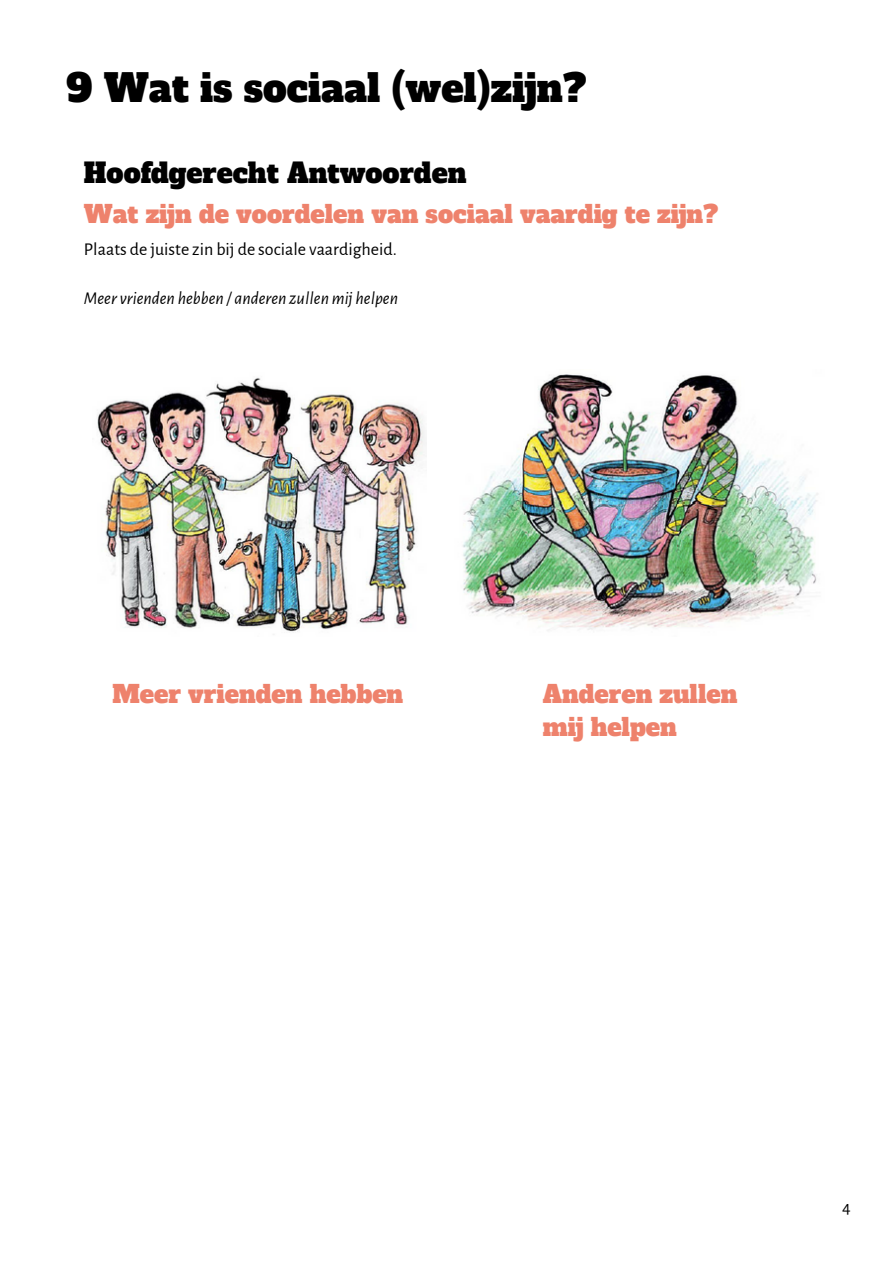
<style>
.page{position:relative;width:893px;height:1264px;background:#fff}
.page>*{position:absolute;margin:0;border:0;box-sizing:border-box;transform-origin:0 0}
.t1{font:37.5px "Alfa Slab One";color:#000}
.t2{font:27px "Alfa Slab One";color:#000}
.t3{font:24px/32.5px "Alfa Slab One";color:#ee826c}
.t4{font:18px "Alegreya Sans";color:#000}
.t5{font:italic 18px "Alegreya Sans";color:#000}
</style>
<div class="page">
<img style="left:97px;top:377px;width:329px;height:258px">
<img style="left:462px;top:374px;width:356px;height:257px">
<h1 class="t1" style="left:66px;top:63px;width:521px">9 Wat is sociaal (wel)zijn?</h1>
<p class="t2" style="left:84px;top:155px;width:384px">Hoofdgerecht Antwoorden</p>
<p class="t3" style="left:84px;top:198px;width:636px">Wat zijn de voordelen van sociaal vaardig te zijn?</p>
<p class="t4" style="left:84px;top:240px;width:314px">Plaats de juiste zin bij de sociale vaardigheid.</p>
<p class="t5" style="left:84px;top:290px;width:316px">Meer vrienden hebben / anderen zullen mij helpen</p>
<p class="t3" style="left:112px;top:678px;width:292px">Meer vrienden hebben</p>
<p class="t3" style="left:542px;top:678px;width:196px">Anderen zullen mij helpen</p>
<p class="t4" style="left:842px;top:1198px;width:10px">4</p>
</div>
